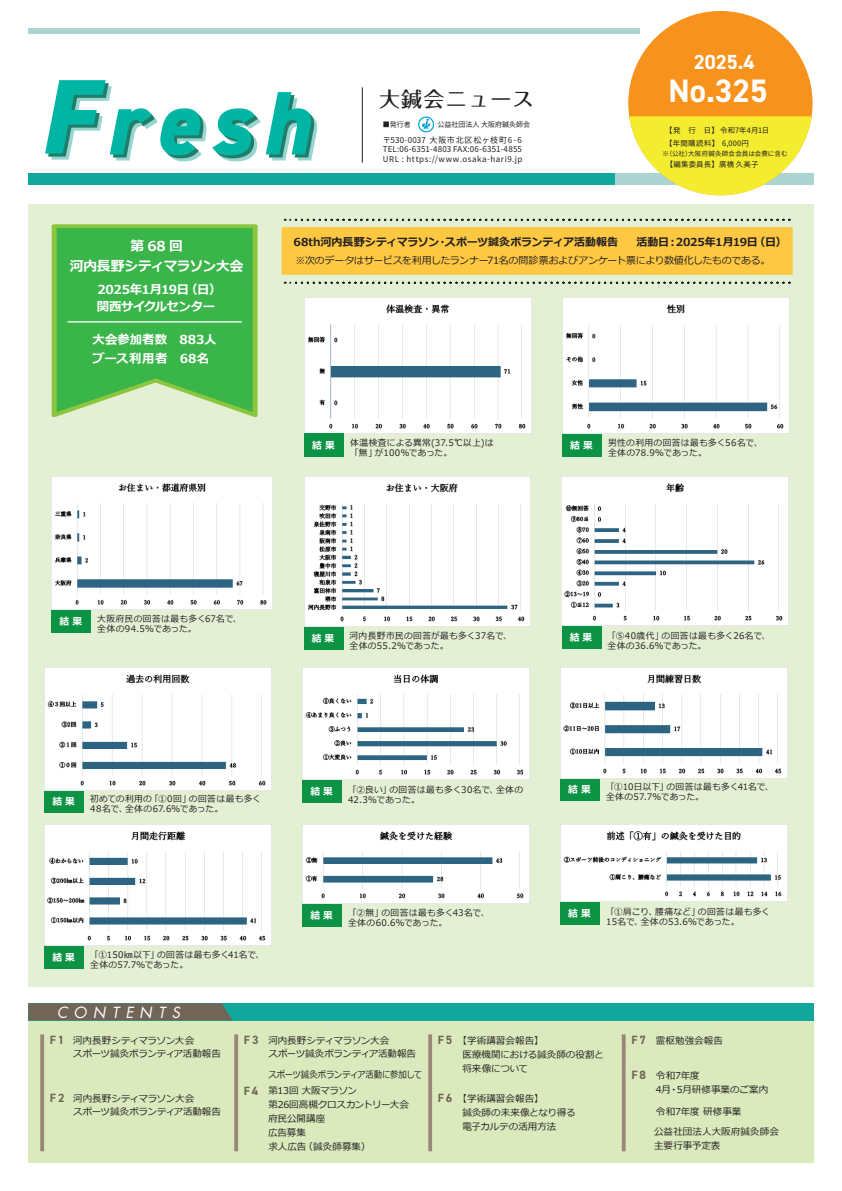
<style>
.page{position:relative;width:842px;height:1191px;background:#fff}
.page>*{position:absolute;margin:0;border:0;box-sizing:border-box;transform-origin:0 0}
.t1{font:italic 800 90.4px "DIN2014";color:#00b5a4}
.t2{font:700 32.5px "DIN2014";color:#fff}
.t3{font:500 21px "Maru Fo Pro";letter-spacing:.06em;color:#231f20}
.t4{font:700 20.4px "DIN2014";color:#fff}
.t5{font:italic 15px "Futura ICG Book";letter-spacing:.435em;color:#fff}
.t6{font:700 13.6px/20.3px "Meiryo";letter-spacing:-.005em;color:#fff;text-align:center}
.t7{font:700 12.4px/18.6px "Meiryo";letter-spacing:-.015em;color:#fff}
.t8{font:700 12px "DIN2014";letter-spacing:.15em;color:#716557}
.t9{font:700 11px "Meiryo";letter-spacing:-.01em;color:#231f20}
.t10{font:10px "Meiryo";letter-spacing:-.035em;color:#231f20}
.t11{font:700 10px "Meiryo";color:#fff}
.t12{font:9.5px/14px "Meiryo";letter-spacing:-.005em;color:#231f20}
.t13{font:9.5px "Meiryo";letter-spacing:-.005em;color:#231f20;scale:.88 1}
.t14{font:9px/10px "Meiryo";letter-spacing:.03em;color:#231f20}
.t15{font:8px/9.6px "Noto Sans CJ Kjp";letter-spacing:.06em;color:#231f20;text-align:justify}
.t16{font:7.4px/12.1px "Noto Sans CJ Kjp";letter-spacing:.03em;color:#231f20}
.t17{font:7px "Noto Sans CJ Kjp";color:#231f20}
.t18{font:6.5px "Noto Sans CJ Kjp";letter-spacing:.02em;color:#231f20}
.s1{font-size:106.4px}
</style>
<div class="page">
<div style="left:28px;top:173px;width:786px;height:11px;background:#acd5d2"></div>
<div style="left:28px;top:1003px;width:786px;height:159px;background:#daeabc"></div>
<svg style="left:40px;top:1034px;width:4px;height:117px"></svg>
<div style="left:28px;top:1003px;width:786px;height:17px;background:#12a79d"></div>
<svg style="left:28px;top:1003px;width:204px;height:17px;background:#6c685a"></svg>
<div style="left:28px;top:28px;width:612px;height:6px;background:#acd5d2"></div>
<div style="left:28px;top:173px;width:587px;height:11px;background:#12a79d"></div>
<hr style="left:362px;top:87px;width:1px;height:76px;background:#231f20">
<img style="left:419px;top:116px;width:16px;height:17px">
<svg style="left:234px;top:1034px;width:4px;height:117px"></svg>
<svg style="left:428px;top:1034px;width:4px;height:117px"></svg>
<svg style="left:622px;top:1034px;width:4px;height:117px"></svg>
<div style="left:628px;top:11px;width:184px;height:184px;background:#f7931d;border-radius:50%"></div>
<svg style="left:629px;top:116px;width:183px;height:79px"></svg>
<div style="left:28px;top:204px;width:786px;height:782px;background:#e4f0d4"></div>
<svg style="left:52px;top:224px;width:206px;height:193px;background:#50bb55"></svg>
<hr style="left:68px;top:321px;width:174px;height:1px;background:#fff">
<div style="left:282px;top:227px;width:511px;height:48px;background:#fec842"></div>
<svg style="left:285px;top:282px;width:506px;height:2px"></svg>
<svg style="left:285px;top:219px;width:506px;height:2px"></svg>
<img style="left:305px;top:297px;width:226px;height:136px">
<div style="left:305px;top:433px;width:39px;height:23px;background:#0d9344"></div>
<div style="left:52px;top:609px;width:39px;height:23px;background:#0d9344"></div>
<div style="left:304px;top:627px;width:39px;height:23px;background:#0d9344"></div>
<div style="left:562px;top:626px;width:39px;height:23px;background:#0d9344"></div>
<div style="left:563px;top:433px;width:39px;height:23px;background:#0d9344"></div>
<div style="left:45px;top:789px;width:39px;height:23px;background:#0d9344"></div>
<div style="left:45px;top:945px;width:39px;height:23px;background:#0d9344"></div>
<div style="left:303px;top:903px;width:39px;height:24px;background:#0d9344"></div>
<div style="left:561px;top:901px;width:39px;height:24px;background:#0d9344"></div>
<div style="left:303px;top:780px;width:39px;height:23px;background:#0d9344"></div>
<div style="left:561px;top:777px;width:39px;height:24px;background:#0d9344"></div>
<img style="left:563px;top:297px;width:226px;height:136px">
<img style="left:52px;top:476px;width:221px;height:133px">
<img style="left:304px;top:476px;width:227px;height:151px">
<img style="left:562px;top:476px;width:227px;height:150px">
<img style="left:45px;top:667px;width:226px;height:123px">
<img style="left:303px;top:667px;width:226px;height:113px">
<img style="left:561px;top:667px;width:226px;height:111px">
<img style="left:45px;top:824px;width:226px;height:121px">
<img style="left:303px;top:824px;width:226px;height:79px">
<img style="left:561px;top:824px;width:226px;height:77px">
<h1 class="t1" style="left:39px;top:63px;width:272px"><span class="s1">F</span>resh</h1>
<h3 class="t3" style="left:379px;top:83px;width:156px">大鍼会ニュース</h3>
<p class="t17" style="left:383px;top:121px;width:29px">■発行者</p>
<p class="t17" style="left:437px;top:121px;width:94px">公益社団法人 大阪府鍼灸師会</p>
<p class="t15" style="left:383px;top:135px;width:141px">〒530-0037 大阪市北区松ヶ枝町6-6<br>TEL:06-6351-4803 FAX:06-6351-4855<br>URL : https://www.osaka-hari9.jp</p>
<h3 class="t4" style="left:694px;top:48px;width:62px">2025.4</h3>
<h3 class="t4" style="left:725px;top:48px;width:29px">4 6</h3>
<h2 class="t2" style="left:668px;top:70px;width:101px">No.325</h2>
<h2 class="t2" style="left:750px;top:70px;width:19px">0</h2>
<p class="t16" style="left:665px;top:125px;width:106px">【発　行　日】令和7年4月1日【年間購読料】 6,000円</p>
<p class="t16" style="left:735px;top:125px;width:18px">6 6</p>
<p class="t18" style="left:662px;top:150px;width:127px">※（公社）大阪府鍼灸師会会員は会費に含む</p>
<p class="t16" style="left:666px;top:159px;width:94px">【編集委員長】廣橋 久美子</p>
<h3 class="t6" style="left:70px;top:237px;width:175px">第68回<br>河内長野シティマラソン大会</h3>
<h3 class="t7" style="left:97px;top:298px;width:120px">関西サイクルセンター</h3>
<h3 class="t7" style="left:97px;top:281px;width:125px">2025年1月19日（日）</h3>
<h3 class="t7" style="left:93px;top:331px;width:125px">大会参加者数　883人ブース利用者　68名</h3>
<p class="t9" style="left:294px;top:234px;width:326px">68th河内長野シティマラソン・スポーツ鍼灸ボランティア活動報告</p>
<p class="t10" style="left:295px;top:253px;width:476px">※次のデータはサービスを利用したランナー71名の問診票およびアンケート票により数値化したものである。</p>
<p class="t9" style="left:636px;top:234px;width:152px">活動日︓2025年1月19日（日）</p>
<p class="t11" style="left:312px;top:438px;width:24px">結 果</p>
<p class="t14" style="left:350px;top:438px;width:145px">体温検査による異常(37.5℃以上)は「無」が100％であった。</p>
<p class="t14" style="left:608px;top:438px;width:156px">男性の利用の回答は最も多く56名で、全体の78.9％であった。</p>
<p class="t11" style="left:570px;top:438px;width:24px">結 果</p>
<p class="t11" style="left:59px;top:614px;width:24px">結 果</p>
<p class="t14" style="left:97px;top:614px;width:146px">大阪府民の回答は最も多く67名で、全体の94.5％であった。</p>
<p class="t11" style="left:312px;top:631px;width:24px">結 果</p>
<p class="t14" style="left:608px;top:631px;width:164px">「⑤40歳代」の回答は最も多く26名で、全体の36.6％であった。</p>
<p class="t14" style="left:350px;top:631px;width:164px">河内長野市民の回答が最も多く37名で、全体の55.2％であった。</p>
<p class="t11" style="left:570px;top:630px;width:24px">結 果</p>
<p class="t11" style="left:52px;top:794px;width:24px">結 果</p>
<p class="t14" style="left:90px;top:794px;width:172px">初めての利用の「①0回」の回答は最も多く<br>48名で、全体の67.6％であった。</p>
<p class="t11" style="left:310px;top:784px;width:24px">結 果</p>
<p class="t14" style="left:606px;top:782px;width:169px">「①10日以下」の回答は最も多く41名で、全体の57.7％であった。</p>
<p class="t11" style="left:568px;top:782px;width:24px">結 果</p>
<p class="t14" style="left:348px;top:784px;width:176px">「②良い」の回答は最も多く30名で、全体の<br>42.3％であった。</p>
<p class="t11" style="left:52px;top:950px;width:24px">結 果</p>
<p class="t14" style="left:90px;top:950px;width:176px">「①150㎞以下」の回答は最も多く41名で、全体の57.7％であった。</p>
<p class="t11" style="left:310px;top:908px;width:24px">結 果</p>
<p class="t14" style="left:606px;top:906px;width:165px">「①肩こり、腰痛など」の回答は最も多く<br>15名で、全体の53.6％であった。</p>
<p class="t14" style="left:348px;top:908px;width:143px">「②無」の回答は最も多く43名で、全体の60.6％であった。</p>
<p class="t11" style="left:568px;top:906px;width:24px">結 果</p>
<h3 class="t5" style="left:57px;top:1002px;width:125px">CONTENTS</h3>
<p class="t12" style="left:73px;top:1034px;width:149px;line-height:13px">河内長野シティマラソン大会<br>スポーツ鍼灸ボランティア活動報告</p>
<p class="t12" style="left:73px;top:1092px;width:149px;line-height:13px">河内長野シティマラソン大会<br>スポーツ鍼灸ボランティア活動報告</p>
<h3 class="t8" style="left:50px;top:1031px;width:16px">F1</h3>
<h3 class="t8" style="left:50px;top:1089px;width:16px">F2</h3>
<h3 class="t8" style="left:244px;top:1031px;width:16px">F3</h3>
<h3 class="t8" style="left:244px;top:1082px;width:16px">F4</h3>
<p class="t12" style="left:268px;top:1034px;width:149px;line-height:13px">河内長野シティマラソン大会<br>スポーツ鍼灸ボランティア活動報告</p>
<p class="t12" style="left:268px;top:1084px;width:142px">第13回 大阪マラソン<br>第26回高槻クロスカントリー大会府民公開講座<br>広告募集<br>求人広告（鍼灸師募集）</p>
<p class="t13" style="left:268px;top:1068px;width:176px">スポーツ鍼灸ボランティア活動に参加して</p>
<h3 class="t8" style="left:438px;top:1031px;width:16px">F5</h3>
<h3 class="t8" style="left:438px;top:1089px;width:16px">F6</h3>
<p class="t12" style="left:462px;top:1033px;width:143px;text-indent:-5px">【学術講習会報告】<br>医療機関における鍼灸師の役割と将来像について</p>
<p class="t12" style="left:462px;top:1091px;width:115px;text-indent:-5px">【学術講習会報告】<br>鍼灸師の未来像となり得る電子カルテの活用方法</p>
<h3 class="t8" style="left:631px;top:1031px;width:16px">F7</h3>
<h3 class="t8" style="left:631px;top:1067px;width:16px">F8</h3>
<p class="t12" style="left:656px;top:1033px;width:69px">霊枢勉強会報告</p>
<p class="t12" style="left:656px;top:1069px;width:114px">令和7年度<br>4月・5月研修事業のご案内</p>
<p class="t12" style="left:654px;top:1101px;width:126px;line-height:19.9px">令和7年度 研修事業<br>公益社団法人大阪府鍼灸師会</p>
<p class="t12" style="left:654px;top:1138px;width:68px">主要行事予定表</p>
</div>
